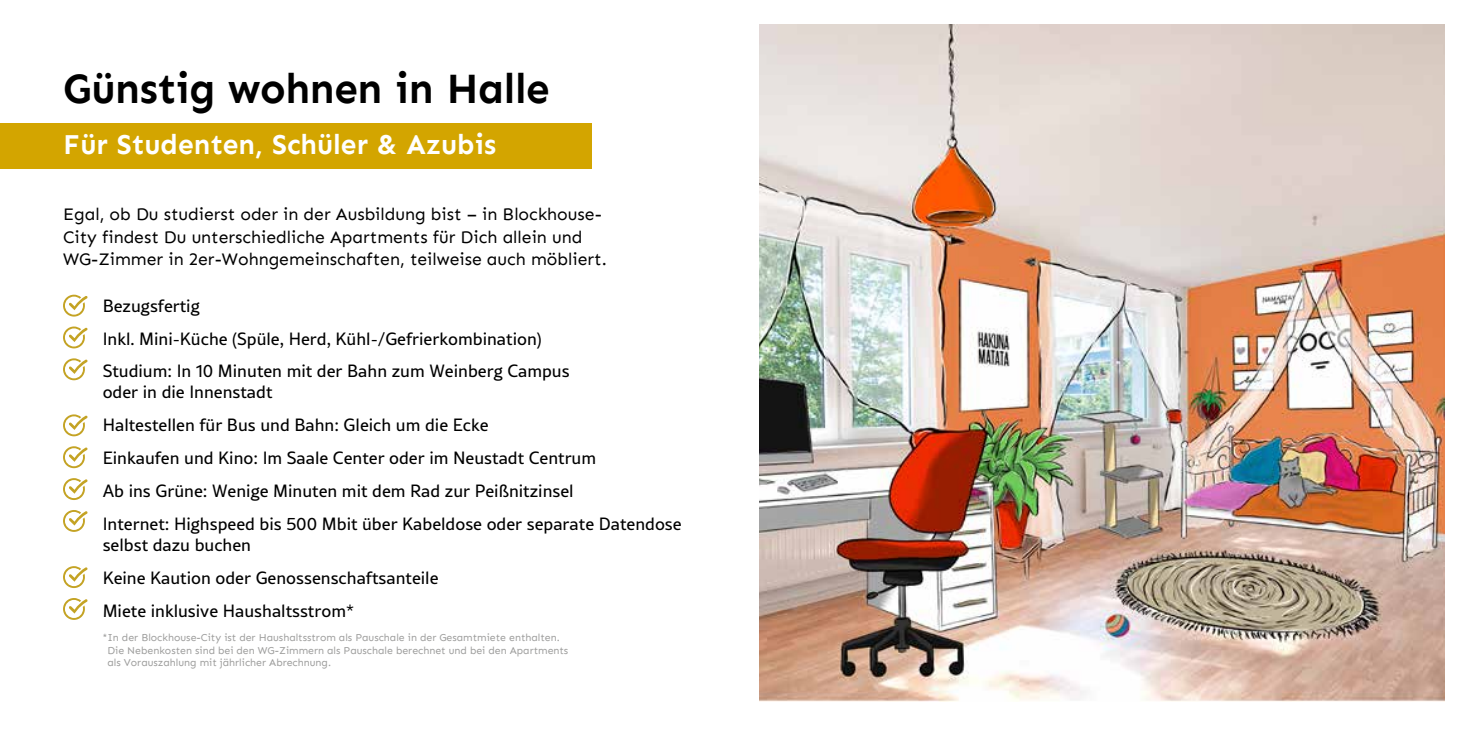
<style>
.page{position:relative;width:1469px;height:735px;background:#fff}
.page>*{position:absolute;margin:0;border:0;box-sizing:border-box;transform-origin:0 0}
.t1{font:700 42px "Sen";letter-spacing:-.01em;color:#000}
.t2{font:700 28px "Sen";color:#fff}
.t3{font:17.5px/32.9px "Rival Sans";color:#000}
.t4{font:17.5px/22.8px "Sen";color:#000}
.t5{font:10.5px/12.2px "Sen";color:#9d9d9c}
</style>
<div class="page">
<img style="left:759px;top:25px;width:685px;height:676px">
<div style="left:0;top:123px;width:591px;height:46px;background:#d3a500"></div>
<svg style="left:63px;top:294px;width:25px;height:22px"></svg>
<svg style="left:63px;top:326px;width:25px;height:22px"></svg>
<svg style="left:63px;top:358px;width:25px;height:22px"></svg>
<svg style="left:63px;top:414px;width:25px;height:22px"></svg>
<svg style="left:63px;top:446px;width:25px;height:22px"></svg>
<svg style="left:63px;top:478px;width:25px;height:21px"></svg>
<svg style="left:63px;top:510px;width:25px;height:21px"></svg>
<svg style="left:63px;top:566px;width:25px;height:21px"></svg>
<svg style="left:63px;top:598px;width:25px;height:21px"></svg>
<h1 class="t1" style="left:63px;top:64px;width:488px">Günstig wohnen in Halle</h1>
<h2 class="t2" style="left:63px;top:128px;width:434px">Für Studenten, Schüler &amp; Azubis</h2>
<p class="t4" style="left:63px;top:202px;width:545px">Egal, ob Du studierst oder in der Ausbildung bist – in Blockhouse-<br>City findest Du unterschiedliche Apartments für Dich allein und<br>WG-Zimmer in 2er-Wohngemeinschaften, teilweise auch möbliert.</p>
<p class="t3" style="left:103px;top:288px;width:468px">Bezugsfertig<br>Inkl. Mini-Küche (Spüle, Herd, Kühl-/Gefrierkombination)<br>Studium: In 10 Minuten mit der Bahn zum Weinberg Campus</p>
<p class="t3" style="left:103px;top:375px;width:580px">oder in die Innenstadt<br>Haltestellen für Bus und Bahn: Gleich um die Ecke<br>Einkaufen und Kino: Im Saale Center oder im Neustadt Centrum<br>Ab ins Grüne: Wenige Minuten mit dem Rad zur Peißnitzinsel<br>Internet: Highspeed bis 500 Mbit über Kabeldose oder separate Datendose</p>
<p class="t3" style="left:103px;top:528px;width:337px">selbst dazu buchen<br>Keine Kaution oder Genossenschaftsanteile<br>Miete inklusive Haushaltsstrom*</p>
<p class="t5" style="left:107px;top:631px;width:462px;text-indent:-5px">*In der Blockhouse-City ist der Haushaltsstrom als Pauschale in der Gesamtmiete enthalten.<br>Die Nebenkosten sind bei den WG-Zimmern als Pauschale berechnet und bei den Apartments als Vorauszahlung mit jährlicher Abrechnung.</p>
</div>
